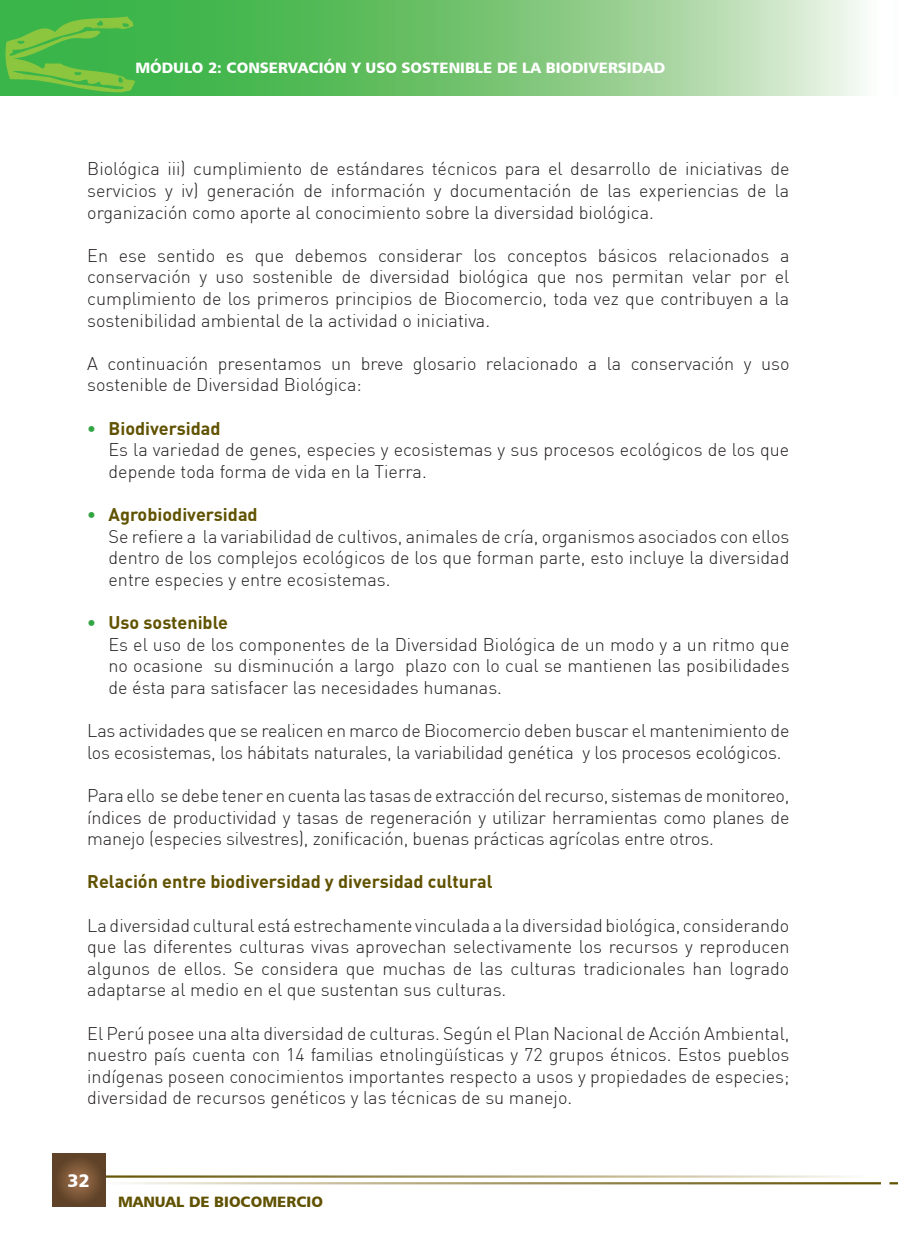
<style>
.page{position:relative;width:898px;height:1259px;background:#fff}
.page>*{position:absolute;margin:0;border:0;box-sizing:border-box;transform-origin:0 0}
.t1{font:18.15px "Humanist 777 BT Black B";color:#fff}
.t2{font:300 18px/21.6px "DIN Pro";color:#231f20;text-align:justify}
.t3{font:700 18px "DIN Pro";color:#615201}
.t4{font:15px "Humanist 777 BT Black B";color:#fff}
.t5{font:15px "Humanist 777 BT Black B";color:#615201}
.s1{font-weight:700;color:#32a543}
.s2{font-weight:700;color:#615201}
</style>
<div class="page">
<svg style="left:0;top:0;width:864px;height:96px;background:#80c97f"></svg>
<svg style="left:4px;top:15px;width:131px;height:78px;background:#57bb45"></svg>
<svg style="left:889px;top:1182px;width:8px;height:2px"></svg>
<svg style="left:52px;top:1153px;width:53px;height:53px;background:#6e4d30"></svg>
<p class="t4" style="left:135px;top:58px;width:531px">MÓDULO 2: CONSERVACIÓN Y USO SOSTENIBLE DE LA BIODIVERSIDAD</p>
<p class="t2" style="left:87px;top:158px;width:703px">Biológica iii) cumplimiento de estándares técnicos para el desarrollo de iniciativas de servicios y iv) generación de información y documentación de las experiencias de la organización como aporte al conocimiento sobre la diversidad biológica.</p>
<p class="t2" style="left:87px;top:244px;width:703px">En ese sentido es que debemos considerar los conceptos básicos relacionados a conservación y uso sostenible de diversidad biológica que nos permitan velar por el cumplimiento de los primeros principios de Biocomercio, toda vez que contribuyen a la sostenibilidad ambiental de la actividad o iniciativa.</p>
<p class="t2" style="left:87px;top:352px;width:703px">A continuación presentamos un breve glosario relacionado a la conservación y uso sostenible de Diversidad Biológica:</p>
<p class="t2" style="left:108px;top:417px;width:682px;text-align:left;text-indent:-21px"><span class="s1">•</span> <span class="s2">Biodiversidad<br></span>Es la variedad de genes, especies y ecosistemas y sus procesos ecológicos de los que depende toda forma de vida en la Tierra.</p>
<p class="t2" style="left:108px;top:503px;width:682px;text-align:left;text-indent:-21px"><span class="s1">•</span> <span class="s2">Agrobiodiversidad<br></span>Se refiere a la variabilidad de cultivos, animales de cría, organismos asociados con ellos dentro de los complejos ecológicos de los que forman parte, esto incluye la diversidad entre especies y entre ecosistemas.</p>
<p class="t2" style="left:108px;top:611px;width:682px;text-align:left;text-indent:-21px"><span class="s1">•</span> <span class="s2">Uso sostenible<br></span>Es el uso de los componentes de la Diversidad Biológica de un modo y a un ritmo que no ocasione su disminución a largo plazo con lo cual se mantienen las posibilidades de ésta para satisfacer las necesidades humanas.</p>
<p class="t2" style="left:87px;top:719px;width:703px">Las actividades que se realicen en marco de Biocomercio deben buscar el mantenimiento de los ecosistemas, los hábitats naturales, la variabilidad genética y los procesos ecológicos.</p>
<p class="t2" style="left:87px;top:784px;width:703px">Para ello se debe tener en cuenta las tasas de extracción del recurso, sistemas de monitoreo, índices de productividad y tasas de regeneración y utilizar herramientas como planes de manejo (especies silvestres), zonificación, buenas prácticas agrícolas entre otros.</p>
<p class="t3" style="left:87px;top:870px;width:407px">Relación entre biodiversidad y diversidad cultural</p>
<p class="t2" style="left:87px;top:914px;width:703px">La diversidad cultural está estrechamente vinculada a la diversidad biológica, considerando que las diferentes culturas vivas aprovechan selectivamente los recursos y reproducen algunos de ellos. Se considera que muchas de las culturas tradicionales han logrado adaptarse al medio en el que sustentan sus culturas.</p>
<p class="t2" style="left:87px;top:1022px;width:703px">El Perú posee una alta diversidad de culturas. Según el Plan Nacional de Acción Ambiental, nuestro país cuenta con 14 familias etnolingüísticas y 72 grupos étnicos. Estos pueblos indígenas poseen conocimientos importantes respecto a usos y propiedades de especies; diversidad de recursos genéticos y las técnicas de su manejo.</p>
<p class="t1" style="left:67px;top:1168px;width:24px">32</p>
<p class="t5" style="left:118px;top:1191px;width:206px">MANUAL DE BIOCOMERCIO</p>
</div>
